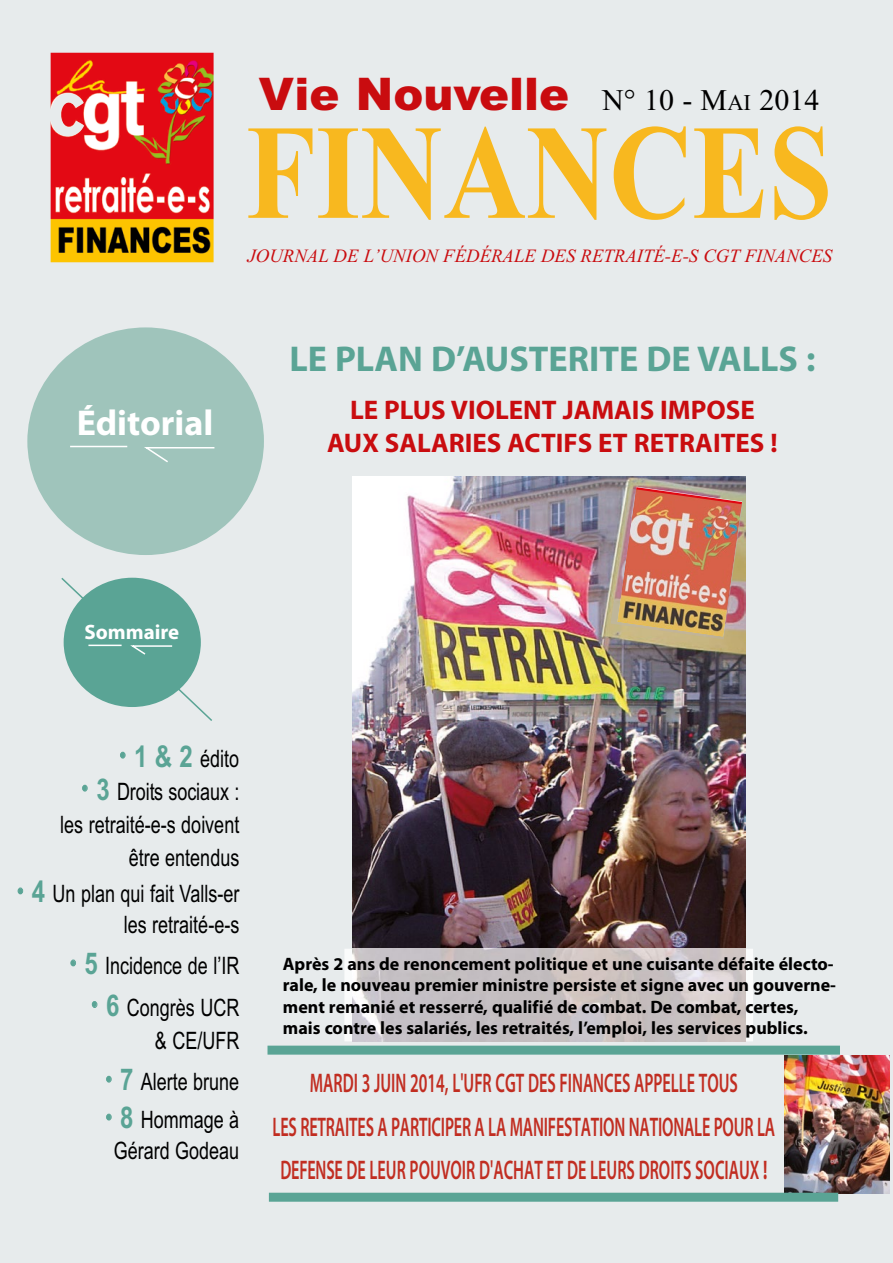
<style>
.page{position:relative;width:893px;height:1263px;background:#fff}
.page>*{position:absolute;margin:0;border:0;box-sizing:border-box;transform-origin:0 0}
.t1{font:700 135px "Times New Roman";color:#f8b81f;scale:.85 1}
.t2{font:900 45px "Arial";color:#c90c0f}
.t3{font:700 36px "Myriad Pro";color:#5aa495}
.t4{font:700 36px "Myriad Pro";color:#fff}
.t5{font:600 27px/43.5px "Myriad Pro";color:#c12d21;text-align:center;scale:.6 1}
.t6{font:700 27px/33px "Myriad Pro";color:#c90c0f;text-align:center}
.t7{font:24px/33px "Arial";color:#000;text-align:right;scale:.75 1}
.t8{font:700 20.85px "Myriad Pro";color:#fff}
.t9{font:italic 18.75px "Times New Roman";color:#c90c0f}
.t10{font:700 18px/21.6px "Myriad Pro";color:#000}
.s1{font-family:"Times New Roman";font-weight:400;font-size:30px;color:#000}
.s2{font-family:"Times New Roman";font-weight:400;font-size:22.5px;color:#000}
.s3{font-weight:700;font-size:30px;color:#5aa495}
.s4{font-weight:700}
</style>
<div class="page">
<img style="left:0;top:0;width:893px;height:1263px">
<svg style="left:120px;top:752px;width:6px;height:6px"></svg>
<svg style="left:82px;top:785px;width:6px;height:6px"></svg>
<svg style="left:18px;top:888px;width:5px;height:6px"></svg>
<svg style="left:71px;top:960px;width:5px;height:6px"></svg>
<svg style="left:92px;top:1001px;width:5px;height:7px"></svg>
<svg style="left:106px;top:1076px;width:6px;height:6px"></svg>
<svg style="left:106px;top:1114px;width:6px;height:6px"></svg>
<p class="t2" style="left:259px;top:61px;width:562px">Vie Nouvelle <span class="s1">N° 10 - M</span><span class="s2">AI</span> <span class="s1">2014</span></p>
<p class="t1" style="left:246px;top:79px;width:691px">FINANCES</p>
<p class="t4" style="left:77px;top:399px;width:138px">éditorial</p>
<p class="t9" style="left:248px;top:242px;width:586px">JOURNAL DE L’UNION FÉDÉRALE DES RETRAITÉ-E-S CGT FINANCES</p>
<p class="t3" style="left:289px;top:336px;width:527px">LE PLAN D’AUSTERITE DE VALLS :</p>
<p class="t6" style="left:327px;top:393px;width:452px">LE PLUS VIOLENT JAMAIS IMPOSE<br>AUX SALARIES ACTIFS ET RETRAITES !</p>
<p class="t8" style="left:84px;top:618px;width:96px">Sommaire</p>
<p class="t7" style="left:60px;top:742px;width:240px"><span class="s3">1 &amp; 2</span> édito<br><span class="s3">3</span> Droits sociaux :<br>les retraité-e-s doivent être entendus</p>
<p class="t7" style="left:32px;top:879px;width:278px;line-height:30.5px"><span class="s3">4</span> Un plan qui fait Valls-er les retraité-e-s</p>
<p class="t7" style="left:85px;top:945px;width:208px;line-height:41.5px"><span class="s3">5</span> Incidence de l’IR<br><span class="s3">6</span> Congrès UCR</p>
<p class="t7" style="left:120px;top:1020px;width:160px;line-height:41.5px">&amp; CE/UFR<br><span class="s3">7</span> Alerte brune</p>
<p class="t7" style="left:114px;top:1105px;width:169px;line-height:30.5px;text-align:left"><span class="s3">8</span> Hommage à<br>Gérard Godeau</p>
<p class="t10" style="left:283px;top:952px;width:555px">Après 2 ans de renoncement politique et une cuisante défaite électo&shy;rale, le nouveau premier ministre persiste et signe avec un gouverne&shy;ment remanié et resserré, qualifié de combat. De combat, certes, mais contre les salariés, les retraités, l’emploi, les services publics.</p>
<p class="t5" style="left:273px;top:1061px;width:839px">MARDI 3 JUIN 2014, L'UFR CGT DES FINANCES APPELLE TOUS<br>LES RETRAITES A PARTICIPER A LA MANIFESTATION NATIONALE POUR LA<br>DEFENSE DE LEUR POUVOIR D'ACHAT ET DE LEURS DROITS SOCIAUX <span class="s4">!</span></p>
</div>
